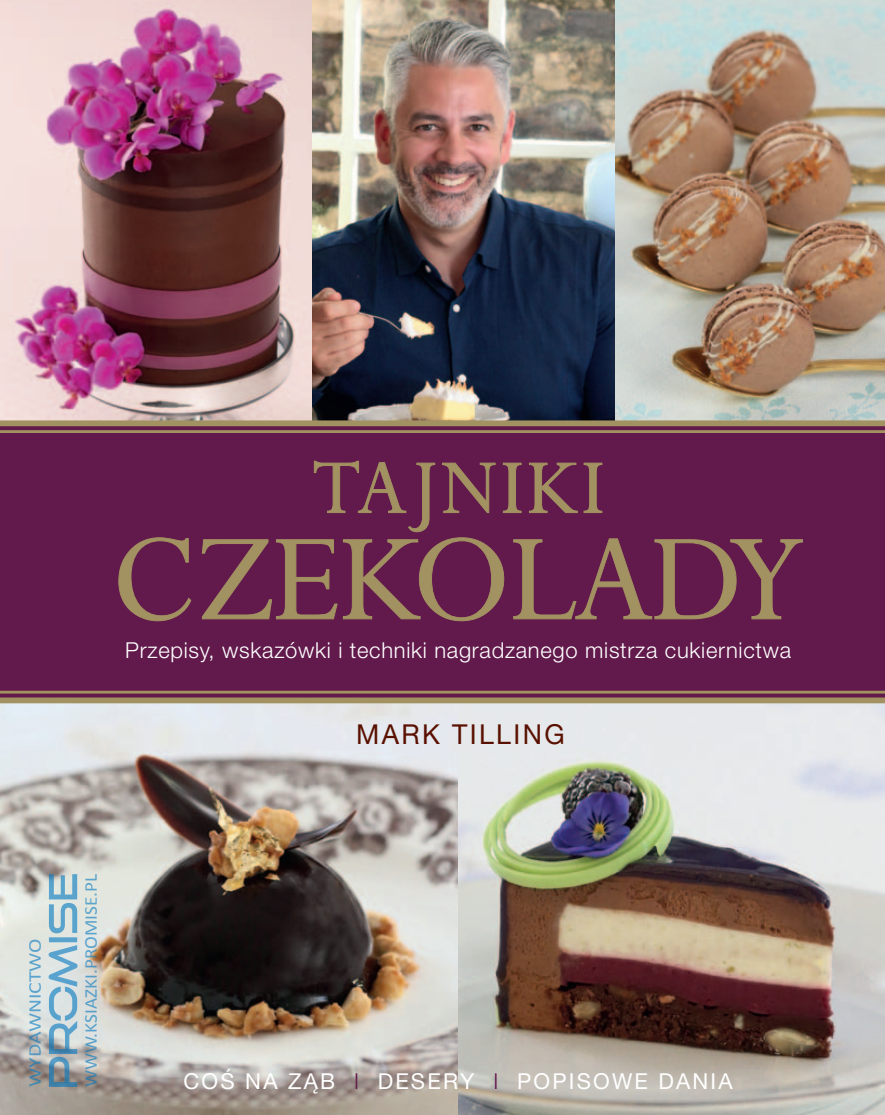
<style>
.page{position:relative;width:885px;height:1115px;background:#fff}
.page>*{position:absolute;margin:0;border:0;box-sizing:border-box;transform-origin:0 0}
.t1{font:138px "Perpetua";letter-spacing:-.03em;color:#a29161}
.t2{font:86.25px "Perpetua";letter-spacing:.03em;color:#a29161}
.t3{font:27.45px "Helvetica Neue LT Pro";letter-spacing:.09em;color:#5a1000}
.t4{font:300 21.9px "Helvetica Neue LT Pro";letter-spacing:.03em;color:#fff}
.t5{font:21.9px "Helvetica Neue LT Pro";letter-spacing:.1em;color:#fff}
.t6{font:18px "Calibri";color:#0077c0;scale:1.07 1}
.t7{font:18px "Calibri";color:#0077c0;scale:1.2 1}
.s1{font-weight:300;color:#62194b}
</style>
<div class="page">
<img style="left:457px;top:702px;width:427px;height:412px">
<img style="left:0;top:702px;width:457px;height:412px">
<img style="left:0;top:0;width:312px;height:420px">
<img style="left:614px;top:0;width:270px;height:420px">
<img style="left:312px;top:0;width:302px;height:420px">
<div style="left:0;top:422px;width:884px;height:278px;background:#62194b"></div>
<svg style="left:118px;top:537px;width:73px;height:84px"></svg>
<svg style="left:202px;top:460px;width:601px;height:161px"></svg>
<svg style="left:0;top:420px;width:884px;height:12px"></svg>
<svg style="left:0;top:691px;width:884px;height:11px"></svg>
<svg style="left:49px;top:873px;width:29px;height:213px;background:#9cbdcd"></svg>
<h2 class="t2" style="left:312px;top:433px;width:293px">TAJNIKI</h2>
<h1 class="t1" style="left:110px;top:492px;width:697px">CZEKOLADY</h1>
<p class="t4" style="left:125px;top:637px;width:667px">Przepisy, wskazówki i techniki nagradzanego mistrza cukiernictwa</p>
<p class="t3" style="left:356px;top:718px;width:210px">MARK TILLING</p>
<p class="t7" style="left:24px;top:1086px;width:125px;rotate:-90deg">WYDAWNICTWO</p>
<p class="t6" style="left:79px;top:1086px;width:200px;rotate:-90deg">WWW.KSIAZKI.PROMISE.PL</p>
<p class="t5" style="left:183px;top:1067px;width:550px">COŚ NA ZĄB <span class="s1">I</span> DESERY <span class="s1">I</span> POPISOWE DANIA</p>
</div>
